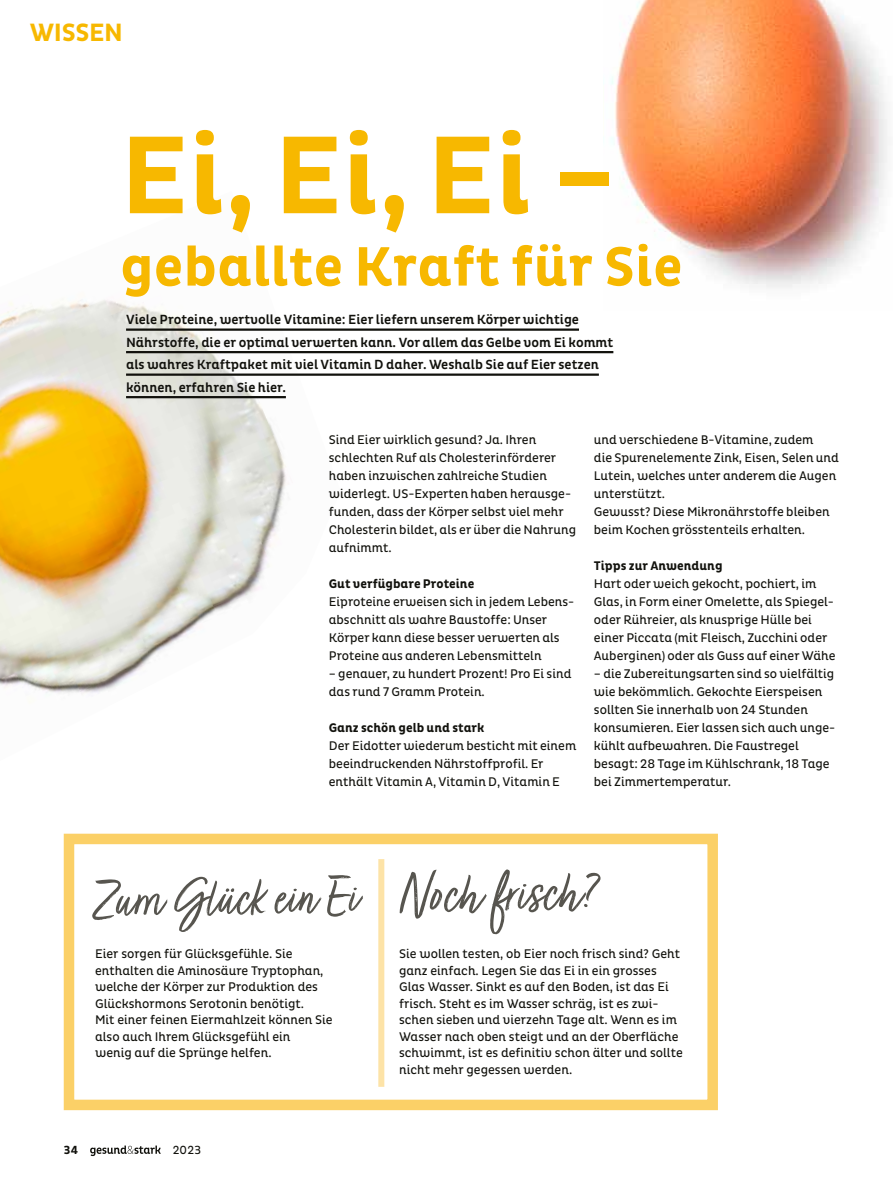
<style>
.page{position:relative;width:893px;height:1191px;background:#fff}
.page>*{position:absolute;margin:0;border:0;box-sizing:border-box;transform-origin:0 0}
.t1{font:700 112.5px "Pluto B Bn Cond";color:#f7b800}
.t2{font:61.5px "Turbinado Light Pro";color:#57554f}
.t3{font:700 56.4px "Pluto B Bn Cond";letter-spacing:.005em;color:#f7b800}
.t4{font:700 25.5px "Pluto B Bn Cond";letter-spacing:-.015em;color:#f7b800}
.t5{font:500 13.5px/22.5px "Pluto B Bn Cond";color:#12120d}
.t6{font:12.75px/18px "Pluto B Bn Cond";color:#12120d}
.t7{font:700 12.75px "Pluto B Bn Cond";color:#12120d}
.t8{font:12px "Pluto B Bn Cond";color:#12120d}
.t9{font:700 12px "Pluto B Bn Cond";color:#12120d}
.s1{font-size:65.55px}
</style>
<div class="page">
<div style="left:64px;top:833px;width:654px;height:277px;background:#fff;border:10px solid #fbd067"></div>
<svg style="left:90px;top:1145px;width:71px;height:11px"></svg>
<img style="left:0;top:300px;width:341px;height:394px">
<div style="left:378px;top:859px;width:6px;height:227px;background:#fde3a7"></div>
<img style="left:611px;top:0;width:277px;height:288px">
<hr style="left:126px;top:328px;width:453px;height:3px;background:#12120d">
<hr style="left:126px;top:351px;width:487px;height:2px;background:#12120d">
<hr style="left:126px;top:373px;width:473px;height:3px;background:#12120d">
<hr style="left:126px;top:396px;width:160px;height:2px;background:#12120d">
<h3 class="t4" style="left:30px;top:18px;width:94px">WISSEN</h3>
<h1 class="t1" style="left:120px;top:111px;width:498px">Ei, Ei, Ei –</h1>
<h3 class="t3" style="left:120px;top:234px;width:564px">geballte Kraft für Sie</h3>
<p class="t5" style="left:126px;top:309px;width:489px">Viele Proteine, wertvolle Vitamine: Eier liefern unserem Körper wichtige Nährstoffe, die er optimal verwerten kann. Vor allem das Gelbe vom Ei kommt als wahres Kraftpaket mit viel Vitamin D daher. Weshalb Sie auf Eier setzen können, erfahren Sie hier.</p>
<p class="t6" style="left:329px;top:431px;width:249px">Sind Eier wirklich gesund? Ja. Ihren schlechten Ruf als Cholesterinförderer haben inzwischen zahlreiche Studien widerlegt. US-Experten haben herausge&shy;funden, dass der Körper selbst viel mehr Cholesterin bildet, als er über die Nahrung aufnimmt.</p>
<p class="t7" style="left:329px;top:576px;width:147px">Gut verfügbare Proteine</p>
<p class="t6" style="left:329px;top:593px;width:247px">Eiproteine erweisen sich in jedem Lebens&shy;abschnitt als wahre Baustoffe: Unser Körper kann diese besser verwerten als Proteine aus anderen Lebensmitteln</p>
<p class="t6" style="left:329px;top:665px;width:244px">– genauer, zu hundert Prozent! Pro Ei sind das rund 7 Gramm Protein.</p>
<p class="t7" style="left:329px;top:720px;width:157px">Ganz schön gelb und stark</p>
<p class="t6" style="left:329px;top:737px;width:249px">Der Eidotter wiederum besticht mit einem beeindruckenden Nährstoffprofil. Er enthält Vitamin A, Vitamin D, Vitamin E</p>
<p class="t6" style="left:594px;top:431px;width:247px">und verschiedene B-Vitamine, zudem<br>die Spurenelemente Zink, Eisen, Selen und Lutein, welches unter anderem die Augen unterstützt.<br>Gewusst? Diese Mikronährstoffe bleiben beim Kochen grösstenteils erhalten.</p>
<p class="t7" style="left:594px;top:558px;width:130px">Tipps zur Anwendung</p>
<p class="t6" style="left:594px;top:575px;width:243px">Hart oder weich gekocht, pochiert, im Glas, in Form einer Omelette, als Spiegel&shy;oder Rühreier, als knusprige Hülle bei einer Piccata (mit Fleisch, Zucchini oder Auberginen) oder als Guss auf einer Wähe</p>
<p class="t6" style="left:594px;top:665px;width:243px">– die Zubereitungsarten sind so vielfältig wie bekömmlich. Gekochte Eierspeisen sollten Sie innerhalb von 24 Stunden konsumieren. Eier lassen sich auch unge&shy;kühlt aufbewahren. Die Faustregel besagt: 28 Tage im Kühlschrank, 18 Tage bei Zimmertemperatur.</p>
<h2 class="t2" style="left:90px;top:866px;width:509px;rotate:-1deg">Zum Glück ein Ei <span class="s1">Noch frisch?</span></h2>
<p class="t6" style="left:95px;top:945px;width:239px;line-height:16.5px">Eier sorgen für Glücksgefühle. Sie enthalten die Aminosäure Tryptophan, welche der Körper zur Produktion des Glückshormons Serotonin benötigt.<br>Mit einer feinen Eiermahlzeit können Sie also auch Ihrem Glücksgefühl ein<br>wenig auf die Sprünge helfen.</p>
<p class="t9" style="left:64px;top:1142px;width:16px">34</p>
<p class="t8" style="left:173px;top:1142px;width:30px">2023</p>
<p class="t6" style="left:399px;top:945px;width:285px;line-height:16.5px">Sie wollen testen, ob Eier noch frisch sind? Geht ganz einfach. Legen Sie das Ei in ein grosses Glas Wasser. Sinkt es auf den Boden, ist das Ei frisch. Steht es im Wasser schräg, ist es zwi&shy;schen sieben und vierzehn Tage alt. Wenn es im Wasser nach oben steigt und an der Oberfläche schwimmt, ist es definitiv schon älter und sollte nicht mehr gegessen werden.</p>
</div>
